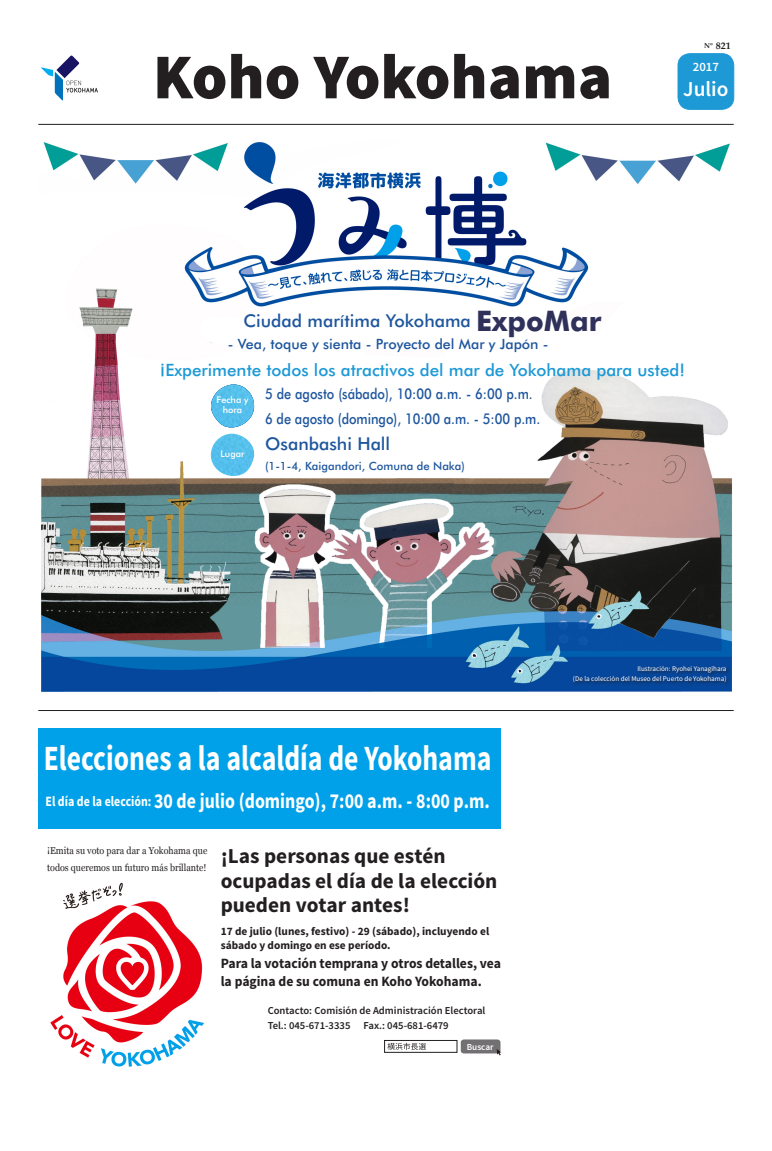
<style>
.page{position:relative;width:772px;height:1151px;background:#fff}
.page>*{position:absolute;margin:0;border:0;box-sizing:border-box;transform-origin:0 0}
.t1{font:900 63.8px "Source Sans Pro";color:#231f20}
.t2{font:700 35.4px "Source Sans Pro";color:#fff;scale:.78 1}
.t3{font:700 21.3px/24.8px "Source Sans Pro";color:#231f20}
.t4{font:700 21.3px "Source Sans Pro";color:#fff;scale:.84 1}
.t5{font:600 21.3px "Source Sans Pro";color:#fff}
.t6{font:500 17.7px "Futura BT";color:#1e569d}
.t7{font:500 17px "Futura BT";color:#1d99d6}
.t8{font:500 14.9px "Futura BT";letter-spacing:-.005em;color:#1e569d;scale:.86 1}
.t9{font:700 14.2px/17.7px "Source Sans Pro";color:#231f20;scale:.96 1}
.t10{font:500 14.2px "Futura BT";color:#1e569d}
.t11{font:600 12.8px "Source Sans Pro";color:#fff}
.t12{font:700 11.3px/14.2px "Source Sans Pro";color:#231f20}
.t13{font:500 11.3px "Futura BT";color:#1e569d}
.t14{font:600 10.6px "Source Sans Pro";color:#231f20}
.t15{font:9.9px/17.4px "Georgia";color:#231f20;scale:.9 1}
.t16{font:700 9.9px "Palatino";color:#231f20}
.t17{font:500 9.2px/9.9px "Futura BT";color:#fff;text-align:center}
.t18{font:600 9.2px "Source Sans Pro";color:#fff}
.t19{font:7.1px "Source Sans Pro";color:#fff}
.s1{font-size:7.1px}
.s2{font-weight:700;font-size:28.3px;color:#30315b}
.s3{font-size:14.2px}
</style>
<div class="page">
<hr style="left:38px;top:124px;width:695px;height:1px;background:#231f20">
<svg style="left:41px;top:56px;width:57px;height:44px"></svg>
<div style="left:677px;top:54px;width:56px;height:55px;background:#1d99d6;border-radius:12px"></div>
<div style="left:677px;top:53px;width:56px;height:57px;border:1px solid #1d99d6;border-radius:12px"></div>
<hr style="left:38px;top:710px;width:695px;height:1px;background:#231f20">
<img style="left:41px;top:142px;width:691px;height:550px">
<svg style="left:571px;top:665px;width:159px;height:22px;background:#07428f"></svg>
<img style="left:50px;top:883px;width:154px;height:184px">
<svg style="left:208px;top:385px;width:49px;height:47px"></svg>
<img style="left:210px;top:385px;width:45px;height:44px">
<img style="left:211px;top:434px;width:44px;height:42px">
<div style="left:38px;top:728px;width:463px;height:100px;background:#00a1e8"></div>
<div style="left:384px;top:1040px;width:73px;height:13px;border:1px solid #231f20"></div>
<svg style="left:387px;top:1043px;width:38px;height:7px"></svg>
<svg style="left:460px;top:1039px;width:41px;height:16px"></svg>
<p class="t1" style="left:153px;top:36px;width:460px">Koho Yokohama</p>
<p class="t16" style="left:703px;top:37px;width:28px"><span class="s1">Nº</span> 821</p>
<p class="t11" style="left:692px;top:59px;width:28px">2017</p>
<p class="t5" style="left:682px;top:75px;width:47px">Julio</p>
<p class="t6" style="left:243px;top:310px;width:359px">Ciudad marítima Yokohama <span class="s2">ExpoMar</span></p>
<p class="t10" style="left:228px;top:336px;width:322px">- Vea, toque y sienta - Proyecto del Mar y Japón -</p>
<p class="t7" style="left:160px;top:359px;width:526px">¡Experimente todos los atractivos del mar de Yokohama para usted!</p>
<p class="t17" style="left:216px;top:395px;width:34px">Fecha y hora</p>
<p class="t17" style="left:220px;top:449px;width:25px">Lugar</p>
<p class="t8" style="left:265px;top:384px;width:312px">5 de agosto (sábado), 10:00 a.m. - 6:00 p.m.</p>
<p class="t8" style="left:265px;top:409px;width:321px">6 de agosto (domingo), 10:00 a.m. - 5:00 p.m.</p>
<p class="t6" style="left:265px;top:433px;width:127px">Osanbashi Hall</p>
<p class="t13" style="left:265px;top:459px;width:201px">(1-1-4, Kaigandori, Comuna de Naka)</p>
<p class="t2" style="left:44px;top:736px;width:575px">Elecciones a la alcaldía de Yokohama</p>
<p class="t4" style="left:46px;top:787px;width:530px"><span class="s3">El día de la elección:</span> 30 de julio (domingo), 7:00 a.m. - 8:00 p.m.</p>
<p class="t15" style="left:47px;top:841px;width:179px">¡Emita su voto para dar a Yokohama que todos queremos un futuro más brillante!</p>
<p class="t3" style="left:220px;top:844px;width:278px">¡Las personas que estén ocupadas el día de la elección pueden votar antes!</p>
<p class="t12" style="left:220px;top:924px;width:270px">17 de julio (lunes, festivo) - 29 (sábado), incluyendo el sábado y domingo en ese período.</p>
<p class="t9" style="left:220px;top:955px;width:293px">Para la votación temprana y otros detalles, vea la página de su comuna en Koho Yokohama.</p>
<p class="t14" style="left:267px;top:1004px;width:219px">Contacto: Comisión de Administración Electoral</p>
<p class="t14" style="left:267px;top:1019px;width:182px">Tel.: 045-671-3335 Fax.: 045-681-6479</p>
<p class="t18" style="left:466px;top:1041px;width:28px">Buscar</p>
<p class="t19" style="left:637px;top:665px;width:91px">Ilustración: Ryohei Yanagihara</p>
<p class="t19" style="left:572px;top:674px;width:155px">(De la colección del Museo del Puerto de Yokohama)</p>
</div>
